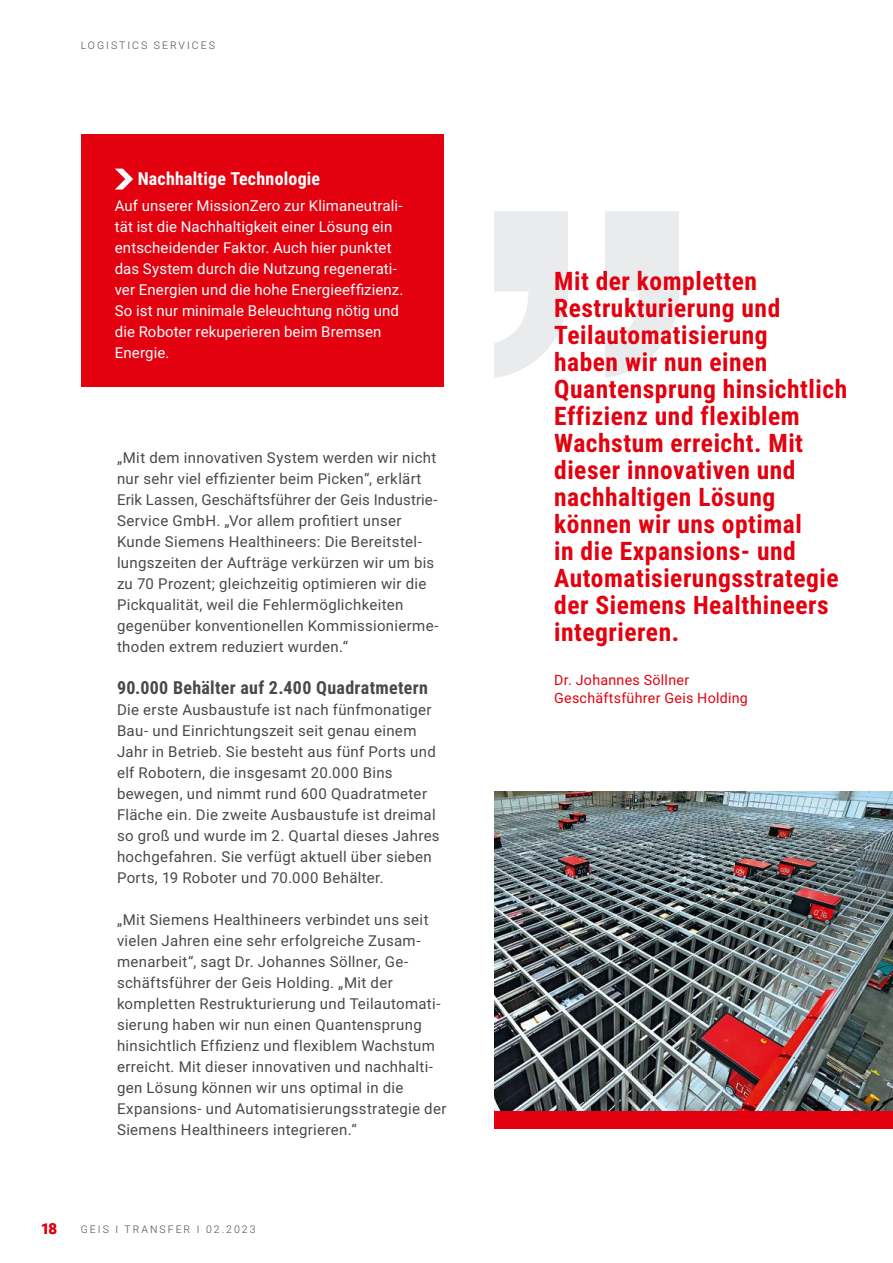
<style>
.page{position:relative;width:893px;height:1263px;background:#fff}
.page>*{position:absolute;margin:0;border:0;box-sizing:border-box;transform-origin:0 0}
.t1{font:700 25.5px/27px "Roboto Condensed";letter-spacing:.02em;color:#e3000f}
.t2{font:700 18px "Roboto Condensed";letter-spacing:.015em;color:#494948}
.t3{font:700 18px "Roboto Condensed";letter-spacing:.01em;color:#fff}
.t4{font:15px/21px "Roboto";letter-spacing:.02em;color:#494948}
.t5{font:15px/21px "Roboto";letter-spacing:.005em;color:#fff}
.t6{font:700 15px "Roboto";color:#e3000f}
.t7{font:14.25px/18px "Roboto";letter-spacing:.02em;color:#e3000f}
.t8{font:300 10.5px "Roboto";letter-spacing:.19em;color:#494948}
</style>
<div class="page">
<div style="left:81px;top:134px;width:363px;height:253px;background:#e3000f"></div>
<svg style="left:115px;top:169px;width:18px;height:21px"></svg>
<svg style="left:494px;top:211px;width:185px;height:167px"></svg>
<img style="left:495px;top:791px;width:398px;height:320px">
<div style="left:495px;top:1111px;width:398px;height:17px;background:#e3000f"></div>
<p class="t8" style="left:81px;top:38px;width:136px">LOGISTICS SERVICES</p>
<p class="t3" style="left:138px;top:166px;width:184px">Nachhaltige Technologie</p>
<p class="t5" style="left:115px;top:194px;width:290px">Auf unserer MissionZero zur Klimaneutrali&shy;tät ist die Nachhaltigkeit einer Lösung ein entscheidender Faktor. Auch hier punktet das System durch die Nutzung regenerati&shy;ver Energien und die hohe Energieeffizienz.<br>So ist nur minimale Beleuchtung nötig und die Roboter rekuperieren beim Bremsen Energie.</p>
<p class="t4" style="left:117px;top:446px;width:323px">„Mit dem innovativen System werden wir nicht nur sehr viel effizienter beim Picken“, erklärt Erik Lassen, Geschäftsführer der Geis Industrie-Service GmbH. „Vor allem profitiert unser Kunde Siemens Healthineers: Die Bereitstel&shy;lungszeiten der Aufträge verkürzen wir um bis zu 70 Prozent; gleichzeitig optimieren wir die Pickqualität, weil die Fehlermöglichkeiten gegenüber konventionellen Kommissionierme&shy;thoden extrem reduziert wurden.“</p>
<p class="t2" style="left:117px;top:675px;width:313px">90.000 Behälter auf 2.400 Quadratmetern</p>
<p class="t4" style="left:117px;top:698px;width:324px">Die erste Ausbaustufe ist nach fünfmonatiger Bau- und Einrichtungszeit seit genau einem Jahr in Betrieb. Sie besteht aus fünf Ports und elf Robotern, die insgesamt 20.000 Bins bewegen, und nimmt rund 600 Quadratmeter Fläche ein. Die zweite Ausbaustufe ist dreimal so groß und wurde im 2. Quartal dieses Jahres hochgefahren. Sie verfügt aktuell über sieben Ports, 19 Roboter und 70.000 Behälter.</p>
<p class="t4" style="left:117px;top:908px;width:331px">„Mit Siemens Healthineers verbindet uns seit vielen Jahren eine sehr erfolgreiche Zusam&shy;menarbeit“, sagt Dr. Johannes Söllner, Ge&shy;schäftsführer der Geis Holding. „Mit der kompletten Restrukturierung und Teilautomati&shy;sierung haben wir nun einen Quantensprung hinsichtlich Effizienz und flexiblem Wachstum erreicht. Mit dieser innovativen und nachhalti&shy;gen Lösung können wir uns optimal in die Expansions- und Automatisierungsstrategie der Siemens Healthineers integrieren.“</p>
<p class="t6" style="left:41px;top:1218px;width:17px">18</p>
<p class="t8" style="left:81px;top:1221px;width:176px">GEIS I TRANSFER I 02.2023</p>
<p class="t1" style="left:554px;top:266px;width:295px">Mit der kompletten<br>Restrukturierung und<br>Teilautomatisierung<br>haben wir nun einen<br>Quantensprung hinsichtlich<br>Effizienz und flexiblem<br>Wachstum erreicht. Mit dieser innovativen und nachhaltigen Lösung können wir uns optimal<br>in die Expansions- und<br>Automatisierungsstrategie der Siemens Healthineers integrieren.</p>
<p class="t7" style="left:554px;top:670px;width:195px">Dr. Johannes Söllner<br>Geschäftsführer Geis Holding</p>
</div>
